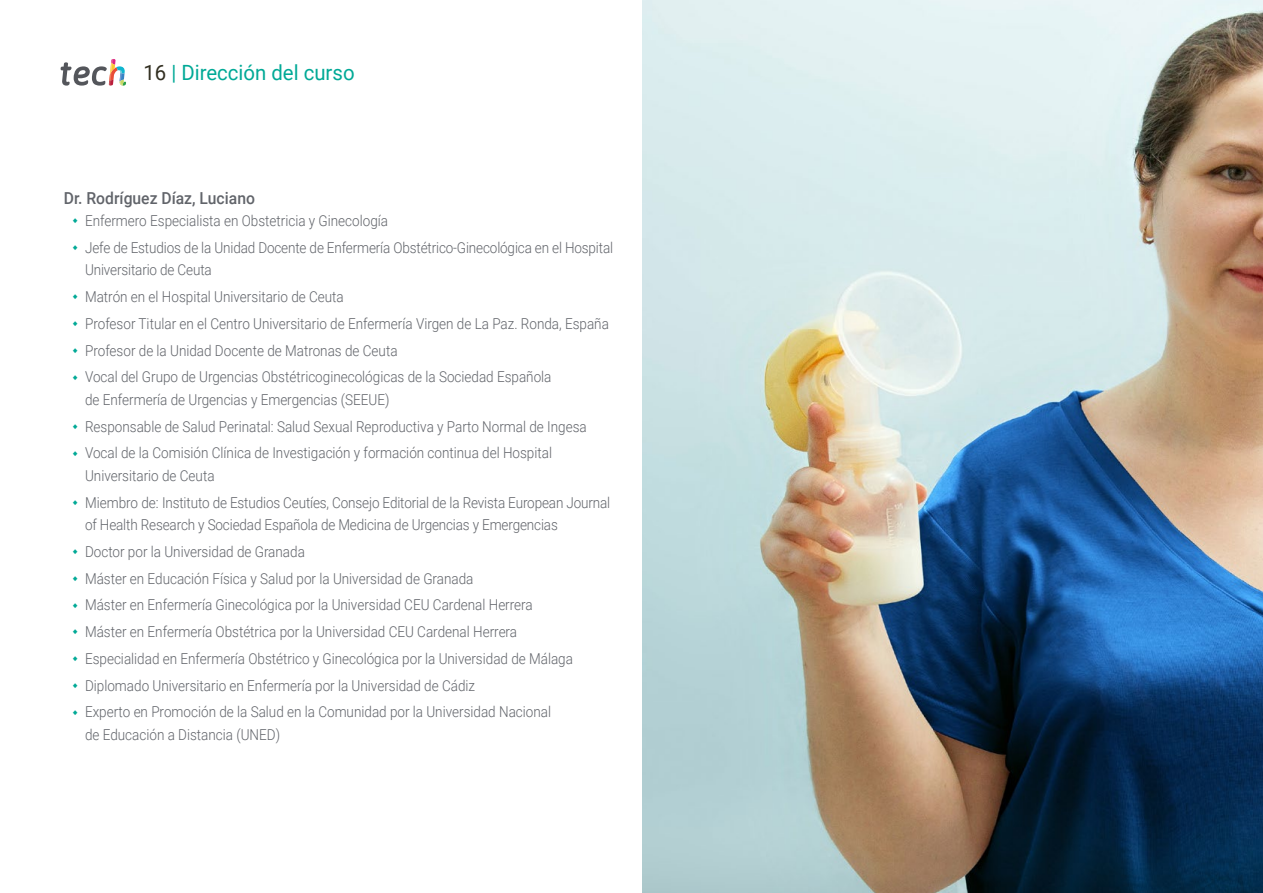
<style>
.page{position:relative;width:1263px;height:893px;background:#fff}
.page>*{position:absolute;margin:0;border:0;box-sizing:border-box;transform-origin:0 0}
.t1{font:21px "Roboto";color:#00a996}
.t2{font:500 16.5px "Roboto";color:#61646a;scale:.95 1}
.t3{font:300 15px/26.7px "Roboto";color:#61646a;scale:.9 1}
.s1{color:#312e20}
</style>
<div class="page">
<img style="left:642px;top:0;width:621px;height:893px">
<svg style="left:61px;top:59px;width:65px;height:27px"></svg>
<h1 class="t1" style="left:144px;top:57px;width:213px"><span class="s1">16</span> | Dirección del curso</h1>
<p class="t2" style="left:64px;top:186px;width:203px">Dr. Rodríguez Díaz, Luciano</p>
<p class="t3" style="left:85px;top:207px;width:588px">Enfermero Especialista en Obstetricia y Ginecología<br>Jefe de Estudios de la Unidad Docente de Enfermería Obstétrico-Ginecológica en el Hospital</p>
<p class="t3" style="left:85px;top:256px;width:583px">Universitario de Ceuta<br>Matrón en el Hospital Universitario de Ceuta<br>Profesor Titular en el Centro Universitario de Enfermería Virgen de La Paz. Ronda, España Profesor de la Unidad Docente de Matronas de Ceuta<br>Vocal del Grupo de Urgencias Obstétricoginecológicas de la Sociedad Española</p>
<p class="t3" style="left:85px;top:386px;width:559px">de Enfermería de Urgencias y Emergencias (SEEUE)<br>Responsable de Salud Perinatal: Salud Sexual Reproductiva y Parto Normal de Ingesa<br>Vocal de la Comisión Clínica de Investigación y formación continua del Hospital</p>
<p class="t3" style="left:85px;top:462px;width:585px">Universitario de Ceuta<br>Miembro de: Instituto de Estudios Ceutíes, Consejo Editorial de la Revista European Journal</p>
<p class="t3" style="left:85px;top:511px;width:544px">of Health Research y Sociedad Española de Medicina de Urgencias y Emergencias Doctor por la Universidad de Granada<br>Máster en Educación Física y Salud por la Universidad de Granada<br>Máster en Enfermería Ginecológica por la Universidad CEU Cardenal Herrera Máster en Enfermería Obstétrica por la Universidad CEU Cardenal Herrera Especialidad en Enfermería Obstétrico y Ginecológica por la Universidad de Málaga Diplomado Universitario en Enfermería por la Universidad de Cádiz<br>Experto en Promoción de la Salud en la Comunidad por la Universidad Nacional</p>
<p class="t3" style="left:85px;top:721px;width:218px">de Educación a Distancia (UNED)</p>
</div>
